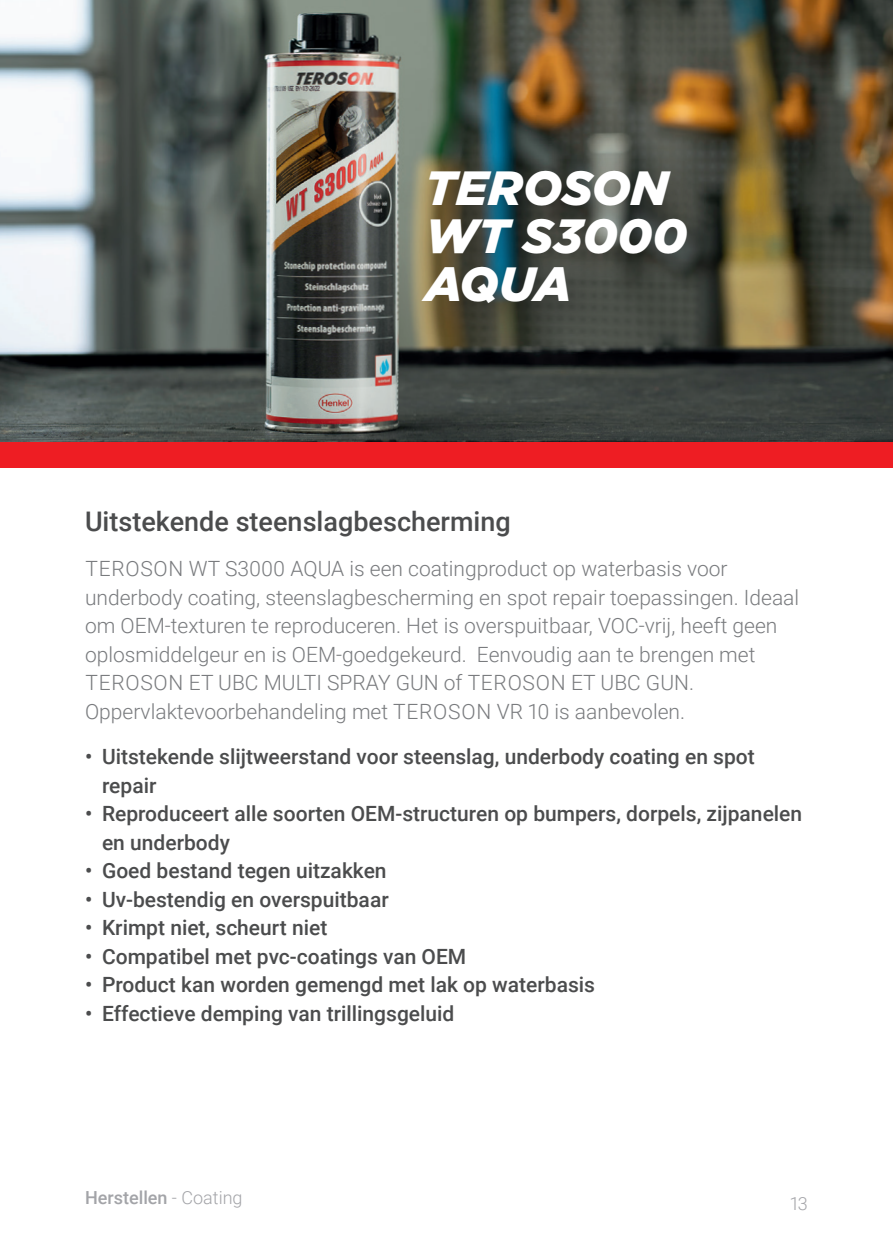
<style>
.page{position:relative;width:893px;height:1259px;background:#fff}
.page>*{position:absolute;margin:0;border:0;box-sizing:border-box;transform-origin:0 0}
.t1{font:italic 900 48px/48px "Gotham";color:#fff}
.t2{font:500 27px "Roboto";color:#4b4c4d}
.t3{font:300 21px/28.5px "Roboto";color:#797b7e}
.t4{font:500 21px/28.5px "Roboto";color:#4b4c4d}
.t5{font:500 18px "Roboto";color:#a3a4a8}
.t6{font:300 18px "Roboto";color:#a3a4a8}
.s1{font-weight:300}
</style>
<div class="page">
<img style="left:0;top:0;width:893px;height:442px">
<div style="left:0;top:442px;width:893px;height:26px;background:#ee1d23"></div>
<div style="left:409px;top:156px;width:317px;height:185px;background:#231f20;opacity:.4"></div>
<h1 class="t1" style="left:425px;top:164px;width:263px">TEROSON<br>WT S3000<br>AQUA</h1>
<p class="t2" style="left:85px;top:502px;width:427px">Uitstekende steenslagbescherming</p>
<p class="t3" style="left:85px;top:554px;width:716px">TEROSON WT S3000 AQUA is een coatingproduct op waterbasis voor underbody coating, steenslagbescherming en spot repair toepassingen. Ideaal om OEM-texturen te reproduceren. Het is overspuitbaar, VOC-vrij, heeft geen oplosmiddelgeur en is OEM-goedgekeurd. Eenvoudig aan te brengen met TEROSON ET UBC MULTI SPRAY GUN of TEROSON ET UBC GUN.<br>Oppervlaktevoorbehandeling met TEROSON VR 10 is aanbevolen.</p>
<p class="t4" style="left:102px;top:741px;width:654px;text-indent:-17px">• Uitstekende slijtweerstand voor steenslag, underbody coating en spot repair</p>
<p class="t4" style="left:102px;top:798px;width:702px;text-indent:-17px">• Reproduceert alle soorten OEM-structuren op bumpers, dorpels, zijpanelen en underbody</p>
<p class="t4" style="left:85px;top:855px;width:303px">• Goed bestand tegen uitzakken</p>
<p class="t4" style="left:85px;top:884px;width:305px">• Uv-bestendig en overspuitbaar</p>
<p class="t4" style="left:85px;top:912px;width:244px">• Krimpt niet, scheurt niet</p>
<p class="t4" style="left:85px;top:941px;width:383px">• Compatibel met pvc-coatings van OEM</p>
<p class="t4" style="left:85px;top:969px;width:512px">• Product kan worden gemengd met lak op waterbasis</p>
<p class="t4" style="left:85px;top:998px;width:371px">• Effectieve demping van trillingsgeluid</p>
<p class="t5" style="left:85px;top:1185px;width:159px">Herstellen <span class="s1">- Coating</span></p>
<p class="t6" style="left:790px;top:1190px;width:19px">13</p>
</div>
